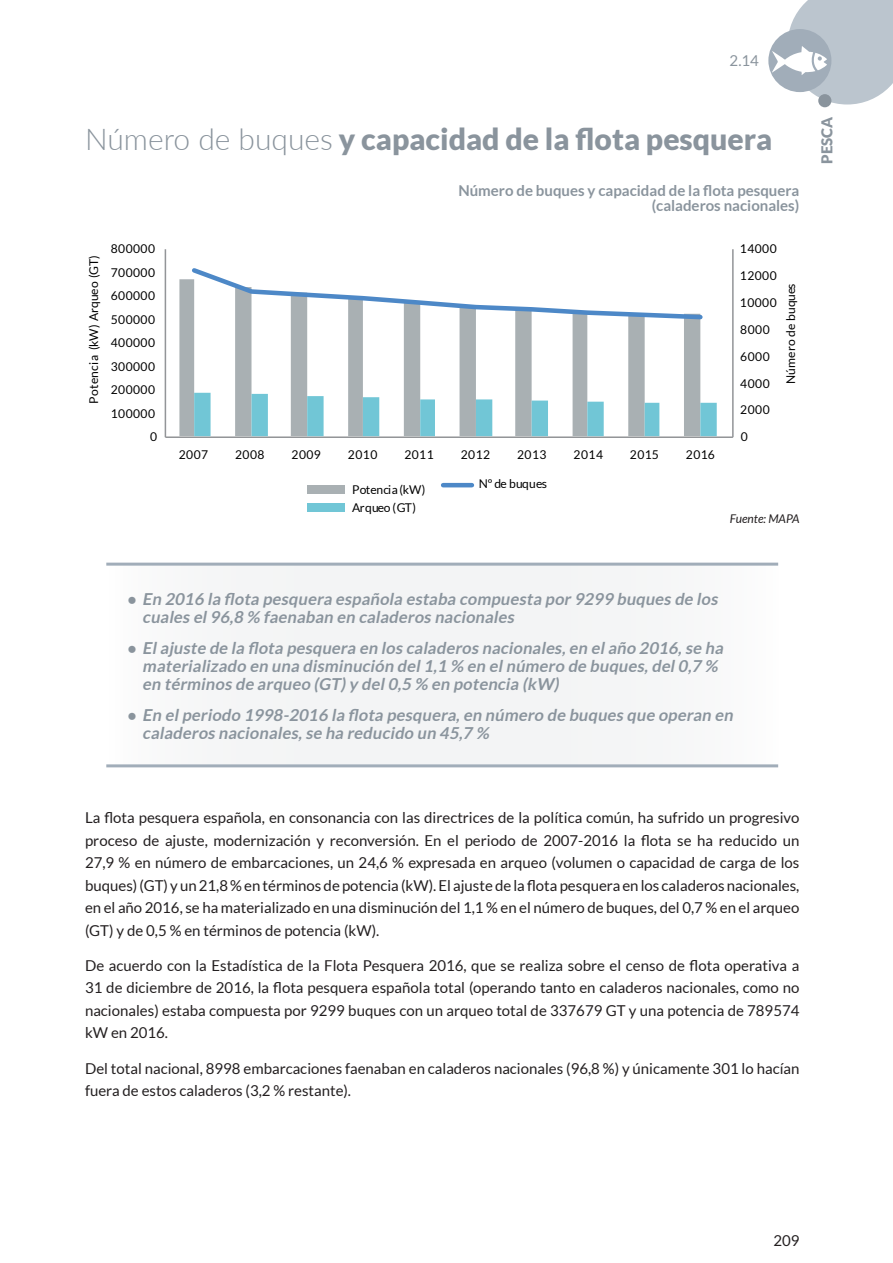
<style>
.page{position:relative;width:893px;height:1263px;background:#fff}
.page>*{position:absolute;margin:0;border:0;box-sizing:border-box;transform-origin:0 0}
.Titulo{font:900 30px "Lato";color:#8a949d}
.t1{font:italic 700 16.5px/18px "Lato";color:#8a949d}
.Cuerpo_texto{font:15px/22.5px "Lato";color:#231f20;text-align:justify}
.Titulo_tabla_grafico{font:700 15px "Lato";color:#8a949d}
.t2{font:900 15px "Lato";color:#8a949d}
.t3{font:15px "Lato";color:#8a949d}
.t4{font:12.15px "Lato";letter-spacing:.04em;color:#000001}
.t5{font:12.15px "Lato";letter-spacing:.02em;color:#000001}
.t6{font:12.15px/18.1px "Lato";letter-spacing:-.015em;color:#000001}
.t7{font:12.15px "Lato";letter-spacing:-.01em;color:#000001}
.Fuente{font:italic 12px "Lato";color:#231f20}
.s1{font-weight:300}
.s2{font-family:"Arial";font-weight:400;font-style:normal}
</style>
<div class="page">
<div style="left:818px;top:94px;width:13px;height:13px;background:#8a949d;border-radius:50%"></div>
<svg style="left:768px;top:29px;width:63px;height:63px"></svg>
<svg style="left:772px;top:0;width:121px;height:105px"></svg>
<div style="left:106px;top:564px;width:672px;height:200px;background:#f4f5f6"></div>
<hr style="left:732px;top:249px;width:2px;height:188px;background:#939598">
<hr style="left:165px;top:249px;width:1px;height:188px;background:#939598">
<hr style="left:165px;top:436px;width:568px;height:2px;background:#939598">
<svg style="left:179px;top:279px;width:521px;height:157px"></svg>
<svg style="left:194px;top:393px;width:523px;height:43px"></svg>
<svg style="left:188px;top:268px;width:515px;height:54px"></svg>
<div style="left:307px;top:503px;width:37px;height:9px;background:#71c6d6"></div>
<div style="left:307px;top:485px;width:37px;height:8px;background:#a9b0b3"></div>
<hr style="left:443px;top:483px;width:29px;height:4px;background:#4d88c7">
<hr style="left:106px;top:563px;width:672px;height:3px;background:#a1adb9">
<hr style="left:106px;top:764px;width:672px;height:3px;background:#a1adb9">
<p class="t3" style="left:730px;top:53px;width:31px">2.14</p>
<p class="Titulo" style="left:85px;top:122px;width:689px"><span class="s1">Número de buques</span> y capacidad de la flota pesquera</p>
<p class="Titulo_tabla_grafico" style="left:458px;top:182px;width:342px">Número de buques y capacidad de la flota pesquera</p>
<p class="Titulo_tabla_grafico" style="left:652px;top:197px;width:149px">(caladeros nacionales)</p>
<p class="t5" style="left:87px;top:404px;width:150px;rotate:-90deg">Potencia (kW) Arqueo (GT)</p>
<p class="t4" style="left:111px;top:242px;width:46px">800000</p>
<p class="t4" style="left:111px;top:266px;width:46px">700000</p>
<p class="t4" style="left:111px;top:289px;width:46px">600000</p>
<p class="t4" style="left:111px;top:313px;width:46px">500000</p>
<p class="t4" style="left:111px;top:336px;width:46px">400000</p>
<p class="t4" style="left:111px;top:360px;width:46px">300000</p>
<p class="t4" style="left:111px;top:383px;width:46px">200000</p>
<p class="t4" style="left:111px;top:407px;width:46px">100000</p>
<p class="t4" style="left:150px;top:430px;width:9px">0</p>
<p class="t4" style="left:179px;top:448px;width:31px">2007</p>
<p class="t4" style="left:235px;top:448px;width:31px">2008</p>
<p class="t4" style="left:292px;top:448px;width:31px">2009</p>
<p class="t4" style="left:348px;top:448px;width:31px">2010</p>
<p class="t4" style="left:404px;top:448px;width:31px">2011</p>
<p class="t4" style="left:461px;top:448px;width:31px">2012</p>
<p class="t4" style="left:517px;top:448px;width:31px">2013</p>
<p class="t4" style="left:574px;top:448px;width:31px">2014</p>
<p class="t4" style="left:630px;top:448px;width:30px">2015</p>
<p class="t4" style="left:686px;top:448px;width:30px">2016</p>
<p class="t6" style="left:352px;top:480px;width:75px">Potencia(kW)<br>Arqueo (GT)</p>
<p class="t7" style="left:479px;top:477px;width:70px">Nº de buques</p>
<p class="t4" style="left:740px;top:242px;width:38px">14000</p>
<p class="t4" style="left:740px;top:269px;width:38px">12000</p>
<p class="t4" style="left:740px;top:296px;width:38px">10000</p>
<p class="t4" style="left:740px;top:323px;width:31px">8000</p>
<p class="t4" style="left:740px;top:349px;width:31px">6000</p>
<p class="t4" style="left:740px;top:376px;width:31px">4000</p>
<p class="t4" style="left:740px;top:403px;width:31px">2000</p>
<p class="t4" style="left:741px;top:430px;width:9px">0</p>
<p class="t5" style="left:784px;top:384px;width:102px;rotate:-90deg">Número de buques</p>
<p class="Fuente" style="left:730px;top:512px;width:71px">Fuente: MAPA</p>
<p class="t2" style="left:818px;top:164px;width:49px;rotate:-90deg">PESCA</p>
<p class="t1" style="left:142px;top:590px;width:580px;text-indent:-15px"><span class="s2">●</span> En 2016 la flota pesquera española estaba compuesta por 9299 buques de los cuales el96,8 % faenaban en caladeros nacionales</p>
<p class="t1" style="left:142px;top:638px;width:585px;text-indent:-15px"><span class="s2">●</span> Elajuste de la flota pesquera en los caladeros nacionales,en elaño 2016,se ha materializado en una disminución del1,1 % en elnúmero de buques,del0,7 % en términos de arqueo (GT)y del0,5 % en potencia (kW)</p>
<p class="t1" style="left:142px;top:705px;width:595px;text-indent:-15px"><span class="s2">●</span> En elperiodo 1998-2016 la flota pesquera,en número de buques que operan en caladeros nacionales,se ha reducido un 45,7 %</p>
<p class="Cuerpo_texto" style="left:85px;top:806px;width:716px">La flota pesquera española, en consonancia con las directrices de la política común, ha sufrido un progresivo proceso de ajuste, modernización y reconversión. En el periodo de 2007-2016 la flota se ha reducido un 27,9 % en número de embarcaciones, un 24,6 % expresada en arqueo (volumen o capacidad de carga de los buques) (GT) y un 21,8 % en términos de potencia (kW). El ajuste de la flota pesquera en los caladeros nacionales, en el año 2016, se ha materializado en una disminución del 1,1 % en el número de buques, del 0,7 % en el arqueo (GT) y de 0,5 % en términos de potencia (kW).</p>
<p class="Cuerpo_texto" style="left:85px;top:954px;width:716px">De acuerdo con la Estadística de la Flota Pesquera 2016, que se realiza sobre el censo de flota operativa a 31 de diciembre de 2016, la flota pesquera española total (operando tanto en caladeros nacionales, como no nacionales) estaba compuesta por 9299 buques con un arqueo total de 337679 GT y una potencia de 789574 kW en 2016.</p>
<p class="Cuerpo_texto" style="left:85px;top:1057px;width:716px">Del total nacional, 8998 embarcaciones faenaban en caladeros nacionales (96,8 %) y únicamente 301 lo hacían fuera de estos caladeros (3,2 % restante).</p>
<p class="Cuerpo_texto" style="left:773px;top:1229px;width:28px">209</p>
</div>
